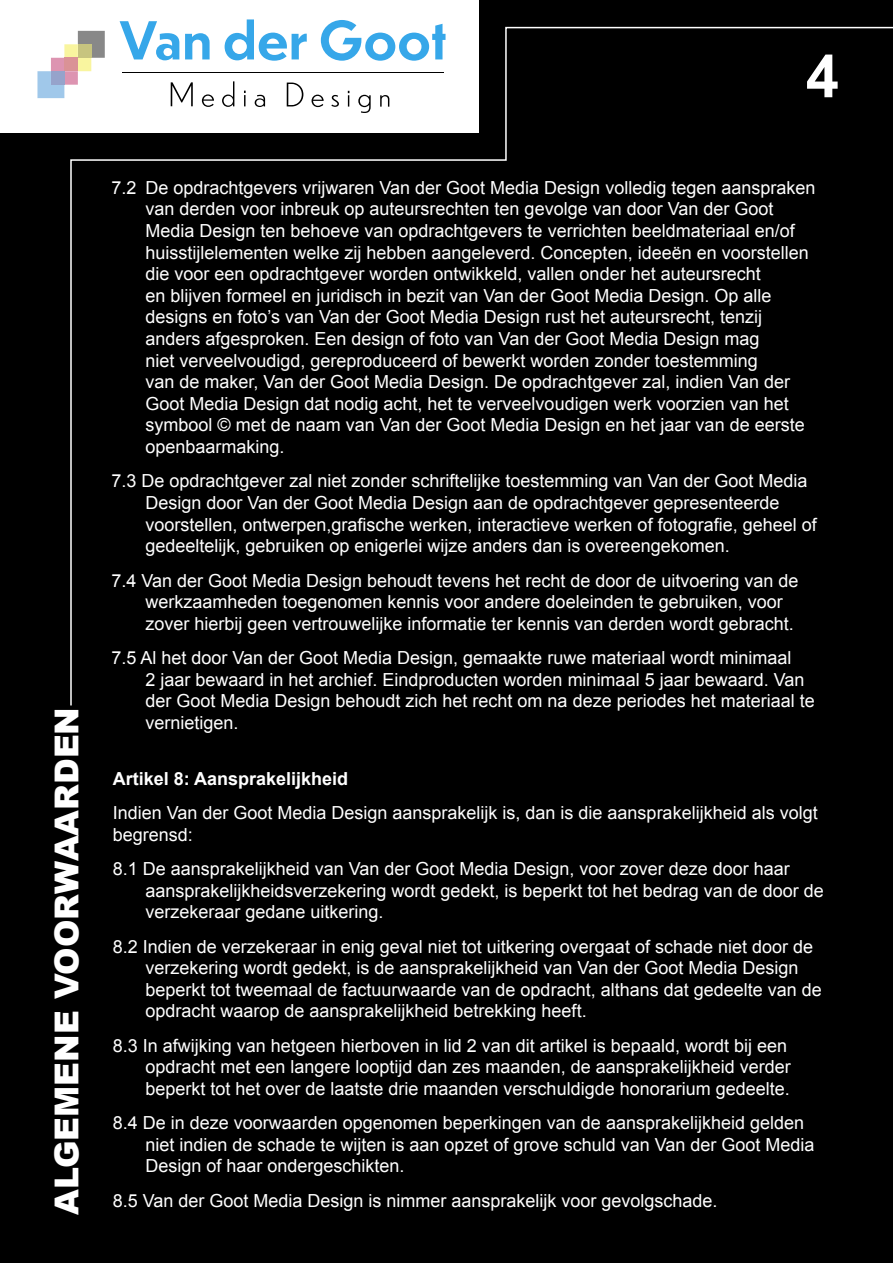
<style>
.page{position:relative;width:893px;height:1263px;background:#000}
.page>*{position:absolute;margin:0;border:0;box-sizing:border-box;transform-origin:0 0}
.t1{font:700 59.4px "Arial";color:#fff}
.t2{font:900 33px "Arial";color:#fff}
.t3{font:18px/21.6px "Arial";color:#fff}
.t4{font:700 18px "Arial";color:#fff}
</style>
<div class="page">
<div style="left:0;top:0;width:478px;height:132px;background:#fff"></div>
<svg style="left:37px;top:44px;width:32px;height:54px"></svg>
<div style="left:51px;top:71px;width:13px;height:14px;background:#96a3cb"></div>
<svg style="left:120px;top:21px;width:37px;height:5px"></svg>
<svg style="left:246px;top:19px;width:8px;height:7px"></svg>
<svg style="left:327px;top:20px;width:116px;height:6px"></svg>
<svg style="left:69px;top:26px;width:824px;height:680px"></svg>
<h2 class="t2" style="left:43px;top:1215px;width:509px;rotate:-90deg">ALGEMENE VOORWAARDEN</h2>
<h1 class="t1" style="left:806px;top:37px;width:35px">4</h1>
<p class="t3" style="left:145px;top:177px;width:671px;text-indent:-34px">7.2 De opdrachtgevers vrijwaren Van der Goot Media Design volledig tegen aanspraken van derden voor inbreuk op auteursrechten ten gevolge van door Van der Goot Media Design ten behoeve van opdrachtgevers te verrichten beeldmateriaal en/of huisstijlelementen welke zij hebben aangeleverd. Concepten, ideeën en voorstellen die voor een opdrachtgever worden ontwikkeld, vallen onder het auteursrecht<br>en blijven formeel en juridisch in bezit van Van der Goot Media Design. Op alle designs en foto’s van Van der Goot Media Design rust het auteursrecht, tenzij anders afgesproken. Een design of foto van Van der Goot Media Design mag<br>niet verveelvoudigd, gereproduceerd of bewerkt worden zonder toestemming<br>van de maker, Van der Goot Media Design. De opdrachtgever zal, indien Van der Goot Media Design dat nodig acht, het te verveelvoudigen werk voorzien van het symbool © met de naam van Van der Goot Media Design en het jaar van de eerste openbaarmaking.</p>
<p class="t3" style="left:145px;top:470px;width:673px;text-indent:-34px">7.3 De opdrachtgever zal niet zonder schriftelijke toestemming van Van der Goot Media Design door Van der Goot Media Design aan de opdrachtgever gepresenteerde voorstellen, ontwerpen,grafische werken, interactieve werken of fotografie, geheel of gedeeltelijk, gebruiken op enigerlei wijze anders dan is overeengekomen.</p>
<p class="t3" style="left:145px;top:570px;width:655px;text-indent:-34px">7.4 Van der Goot Media Design behoudt tevens het recht de door de uitvoering van de werkzaamheden toegenomen kennis voor andere doeleinden te gebruiken, voor zover hierbij geen vertrouwelijke informatie ter kennis van derden wordt gebracht.</p>
<p class="t3" style="left:145px;top:647px;width:671px;text-indent:-34px">7.5 Al het door Van der Goot Media Design, gemaakte ruwe materiaal wordt minimaal<br>2 jaar bewaard in het archief. Eindproducten worden minimaal 5 jaar bewaard. Van der Goot Media Design behoudt zich het recht om na deze periodes het materiaal te vernietigen.</p>
<p class="t4" style="left:113px;top:766px;width:237px">Artikel 8: Aansprakelijkheid</p>
<p class="t3" style="left:113px;top:802px;width:706px">Indien Van der Goot Media Design aansprakelijk is, dan is die aansprakelijkheid als volgt begrensd:</p>
<p class="t3" style="left:145px;top:858px;width:680px;text-indent:-33px">8.1 De aansprakelijkheid van Van der Goot Media Design, voor zover deze door haar aansprakelijkheidsverzekering wordt gedekt, is beperkt tot het bedrag van de door de verzekeraar gedane uitkering.</p>
<p class="t3" style="left:145px;top:935px;width:678px;text-indent:-33px">8.2 Indien de verzekeraar in enig geval niet tot uitkering overgaat of schade niet door de verzekering wordt gedekt, is de aansprakelijkheid van Van der Goot Media Design beperkt tot tweemaal de factuurwaarde van de opdracht, althans dat gedeelte van de opdracht waarop de aansprakelijkheid betrekking heeft.</p>
<p class="t3" style="left:145px;top:1035px;width:647px;text-indent:-33px">8.3 In afwijking van hetgeen hierboven in lid 2 van dit artikel is bepaald, wordt bij een opdracht met een langere looptijd dan zes maanden, de aansprakelijkheid verder beperkt tot het over de laatste drie maanden verschuldigde honorarium gedeelte.</p>
<p class="t3" style="left:145px;top:1112px;width:671px;text-indent:-33px">8.4 De in deze voorwaarden opgenomen beperkingen van de aansprakelijkheid gelden niet indien de schade te wijten is aan opzet of grove schuld van Van der Goot Media<br>Design of haar ondergeschikten.</p>
<p class="t3" style="left:113px;top:1190px;width:606px">8.5 Van der Goot Media Design is nimmer aansprakelijk voor gevolgschade.</p>
</div>
